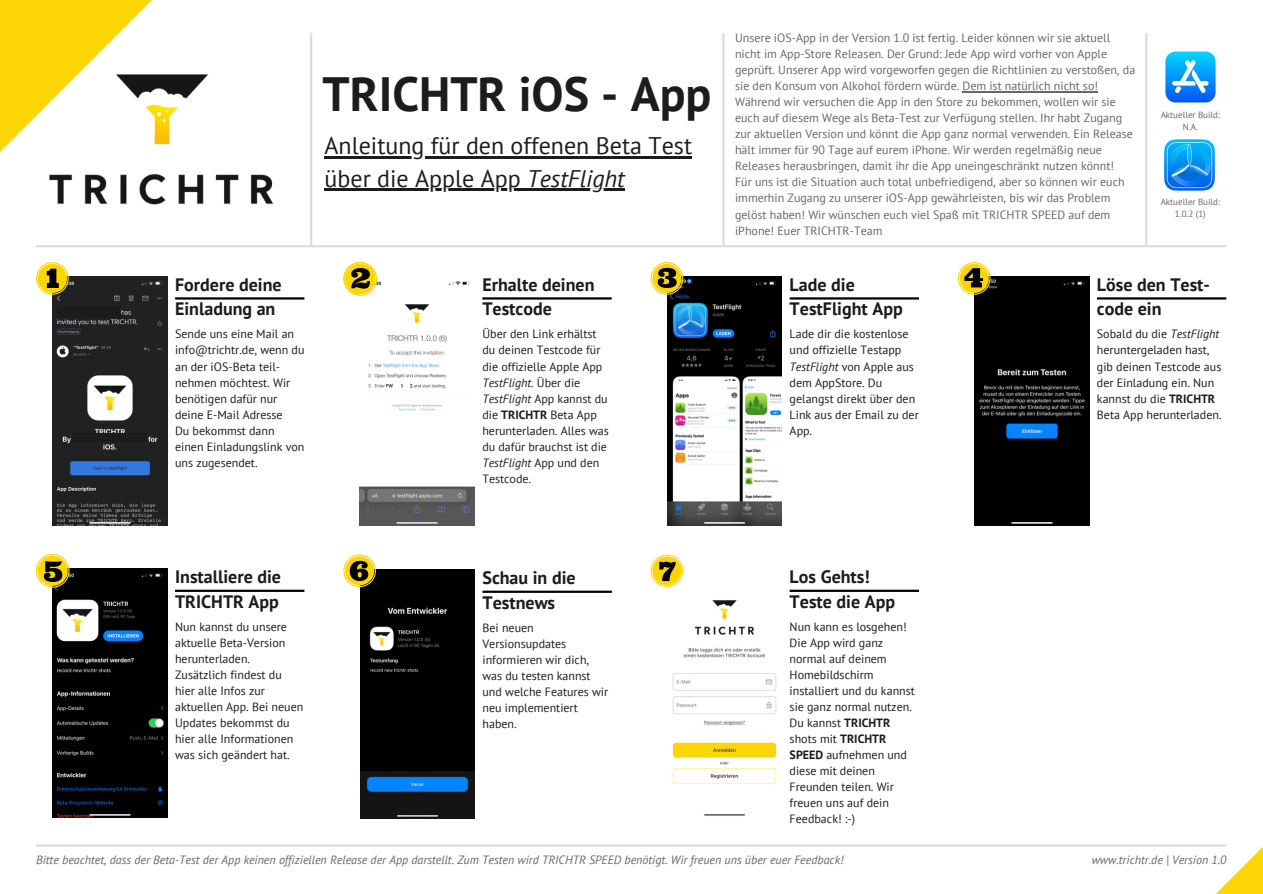
<style>
.page{position:relative;width:1263px;height:894px;background:#fff}
.page>*{position:absolute;margin:0;border:0;box-sizing:border-box;transform-origin:0 0}
.t1{font:700 48px "PT Sans";color:#1c1c1c}
.t2{font:24px "PT Sans";color:#1c1c1c}
.t3{font:700 18px/24.8px "PT Sans";color:#1c1c1c}
.t4{font:12px/16px "PT Sans";color:#1c1c1c}
.t5{font:12px/16px "PT Sans";color:#676767}
.t6{font:italic 12px "PT Sans";color:#676767}
.t7{font:9px "PT Sans";color:#676767}
.s1{font-style:italic}
.s2{font-weight:700}
</style>
<div class="page">
<svg style="left:0;top:0;width:356px;height:328px"></svg>
<img style="left:39px;top:69px;width:244px;height:141px">
<img style="left:53px;top:276px;width:114px;height:249px">
<hr style="left:175px;top:297px;width:129px;height:2px;background:#000">
<svg style="left:36px;top:262px;width:33px;height:33px"></svg>
<img style="left:360px;top:277px;width:115px;height:248px">
<hr style="left:482px;top:297px;width:130px;height:2px;background:#000">
<svg style="left:343px;top:262px;width:34px;height:34px"></svg>
<img style="left:667px;top:276px;width:115px;height:249px">
<hr style="left:790px;top:297px;width:129px;height:2px;background:#000">
<svg style="left:651px;top:262px;width:32px;height:33px"></svg>
<img style="left:974px;top:276px;width:115px;height:249px">
<svg style="left:958px;top:262px;width:32px;height:33px"></svg>
<hr style="left:1097px;top:297px;width:129px;height:2px;background:#000">
<img style="left:53px;top:568px;width:114px;height:249px">
<hr style="left:175px;top:589px;width:129px;height:2px;background:#000">
<svg style="left:36px;top:554px;width:34px;height:33px"></svg>
<img style="left:360px;top:569px;width:115px;height:249px">
<svg style="left:343px;top:554px;width:33px;height:33px"></svg>
<hr style="left:482px;top:590px;width:130px;height:2px;background:#000">
<svg style="left:1022px;top:846px;width:241px;height:47px"></svg>
<img style="left:667px;top:568px;width:110px;height:248px">
<svg style="left:651px;top:554px;width:32px;height:32px"></svg>
<hr style="left:790px;top:589px;width:129px;height:2px;background:#000">
<div style="left:57px;top:306px;width:63px;height:11px;background:#1c1c1c"></div>
<div style="left:73px;top:433px;width:74px;height:9px;background:#1c1c1c"></div>
<div style="left:394px;top:382px;width:7px;height:7px;background:#fff"></div>
<div style="left:403px;top:382px;width:7px;height:7px;background:#fff"></div>
<hr style="left:36px;top:245px;width:1190px;height:2px;background:#dcdce4">
<hr style="left:310px;top:33px;width:2px;height:213px;background:#dcdce4">
<hr style="left:325px;top:156px;width:367px;height:2px;background:#1c1c1c">
<hr style="left:325px;top:189px;width:202px;height:2px;background:#1c1c1c">
<hr style="left:527px;top:189px;width:98px;height:2px;background:#1c1c1c">
<img style="left:1147px;top:51px;width:69px;height:51px">
<img style="left:1163px;top:139px;width:53px;height:52px">
<hr style="left:962px;top:91px;width:136px;height:1px;background:#676767">
<hr style="left:722px;top:33px;width:2px;height:213px;background:#dcdce4">
<hr style="left:1145px;top:33px;width:2px;height:213px;background:#dcdce4">
<hr style="left:36px;top:844px;width:1190px;height:2px;background:#dcdce4">
<p class="t1" style="left:323px;top:62px;width:390px">TRICHTR iOS - App</p>
<p class="t2" style="left:325px;top:129px;width:369px">Anleitung für den offenen Beta Test</p>
<p class="t2" style="left:325px;top:162px;width:302px">über die Apple App <span class="s1">TestFlight</span></p>
<p class="t3" style="left:175px;top:271px;width:108px">Fordere deine</p>
<p class="t3" style="left:175px;top:296px;width:102px">Einladung an</p>
<p class="t4" style="left:175px;top:326px;width:131px">Sende uns eine Mail an info@trichtr.de, wenn du an der iOS-Beta teil&shy;nehmen möchtest. Wir benötigen dafür nur deine E-Mail Adresse</p>
<p class="t4" style="left:175px;top:422px;width:131px">Du bekommst dann einen Einladungslink von uns zugesendet.</p>
<p class="t3" style="left:482px;top:271px;width:114px">Erhalte deinen<br>Testcode</p>
<p class="t4" style="left:482px;top:326px;width:128px">Über den Link erhältst du deinen Testcode für die offizielle Apple App<br><span class="s1">TestFlight.</span> Über die<br><span class="s1">TestFlight</span> App kannst du die <span class="s2">TRICHTR</span> Beta App herunterladen. Alles was du dafür brauchst ist die<br><span class="s1">TestFlight</span> App und den<br>Testcode.</p>
<p class="t5" style="left:735px;top:30px;width:402px">Unsere iOS-App in der Version 1.0 ist fertig. Leider können wir sie aktuell nicht im App-Store Releasen. Der Grund: Jede App wird vorher von Apple geprüft. Unserer App wird vorgeworfen gegen die Richtlinien zu verstoßen, da sie den Konsum von Alkohol fördern würde. Dem ist natürlich nicht so!</p>
<p class="t5" style="left:735px;top:94px;width:399px">Während wir versuchen die App in den Store zu bekommen, wollen wir sie euch auf diesem Wege als Beta-Test zur Verfügung stellen. Ihr habt Zugang zur aktuellen Version und könnt die App ganz normal verwenden. Ein Release hält immer für 90 Tage auf eurem iPhone. Wir werden regelmäßig neue Releases herausbringen, damit ihr die App uneingeschränkt nutzen könnt!</p>
<p class="t5" style="left:735px;top:174px;width:391px">Für uns ist die Situation auch total unbefriedigend, aber so können wir euch immerhin Zugang zu unserer iOS-App gewährleisten, bis wir das Problem gelöst haben! Wir wünschen euch viel Spaß mit TRICHTR SPEED auf dem iPhone! Euer TRICHTR-Team</p>
<p class="t7" style="left:1161px;top:109px;width:61px">Aktueller Build:</p>
<p class="t7" style="left:1183px;top:121px;width:17px">N.A.</p>
<p class="t7" style="left:1161px;top:195px;width:61px">Aktueller Build:</p>
<p class="t7" style="left:1175px;top:207px;width:32px">1.0.2 (1)</p>
<p class="t3" style="left:790px;top:271px;width:115px">Lade die<br>TestFlight App</p>
<p class="t4" style="left:790px;top:326px;width:131px">Lade dir die kostenlose und offizielle Testapp<br><span class="s1">TestFlight</span> von Apple aus dem AppStore. Du gelangst direkt über den<br>Link aus der Email zu der<br>App.</p>
<p class="t3" style="left:1097px;top:271px;width:115px">Löse den Test-</p>
<p class="t3" style="left:1097px;top:296px;width:66px">code ein</p>
<p class="t4" style="left:1097px;top:326px;width:126px">Sobald du die <span class="s1">TestFlight </span>heruntergeladen hast, gib deinen Testcode aus der Einladung ein. Nun kannst du die <span class="s2">TRICHTR<br></span>Beta App herunterladen.</p>
<p class="t3" style="left:175px;top:563px;width:107px">Installiere die<br>TRICHTR App</p>
<p class="t4" style="left:175px;top:618px;width:130px">Nun kannst du unsere aktuelle Beta-Version herunterladen.<br>Zusätzlich findest du hier alle Infos zur aktuellen App. Bei neuen<br>Updates bekommst du hier alle Informationen was sich geändert hat.</p>
<p class="t3" style="left:482px;top:564px;width:95px">Schau in die<br>Testnews</p>
<p class="t4" style="left:482px;top:619px;width:127px">Bei neuen<br>Versionsupdates informieren wir dich, was du testen kannst und welche Features wir neu implementiert haben.</p>
<p class="t3" style="left:790px;top:563px;width:82px">Los Gehts!</p>
<p class="t3" style="left:790px;top:588px;width:107px">Teste die App</p>
<p class="t4" style="left:790px;top:618px;width:127px">Nun kann es losgehen!<br>Die App wird ganz normal auf deinem<br>Homebildschirm installiert und du kannst sie ganz normal nutzen.<br>Du kannst <span class="s2">TRICHTR </span>shots mit <span class="s2">TRICHTR<br>SPEED</span> aufnehmen und diese mit deinen<br>Freunden teilen. Wir freuen uns auf dein<br>Feedback! :-)</p>
<p class="t6" style="left:36px;top:851px;width:809px">Bitte beachtet, dass der Beta-Test der App keinen offiziellen Release der App darstellt. Zum Testen wird TRICHTR SPEED benötigt. Wir freuen uns über euer Feedback!</p>
<p class="t6" style="left:1092px;top:851px;width:136px">www.trichtr.de | Version 1.0</p>
</div>
